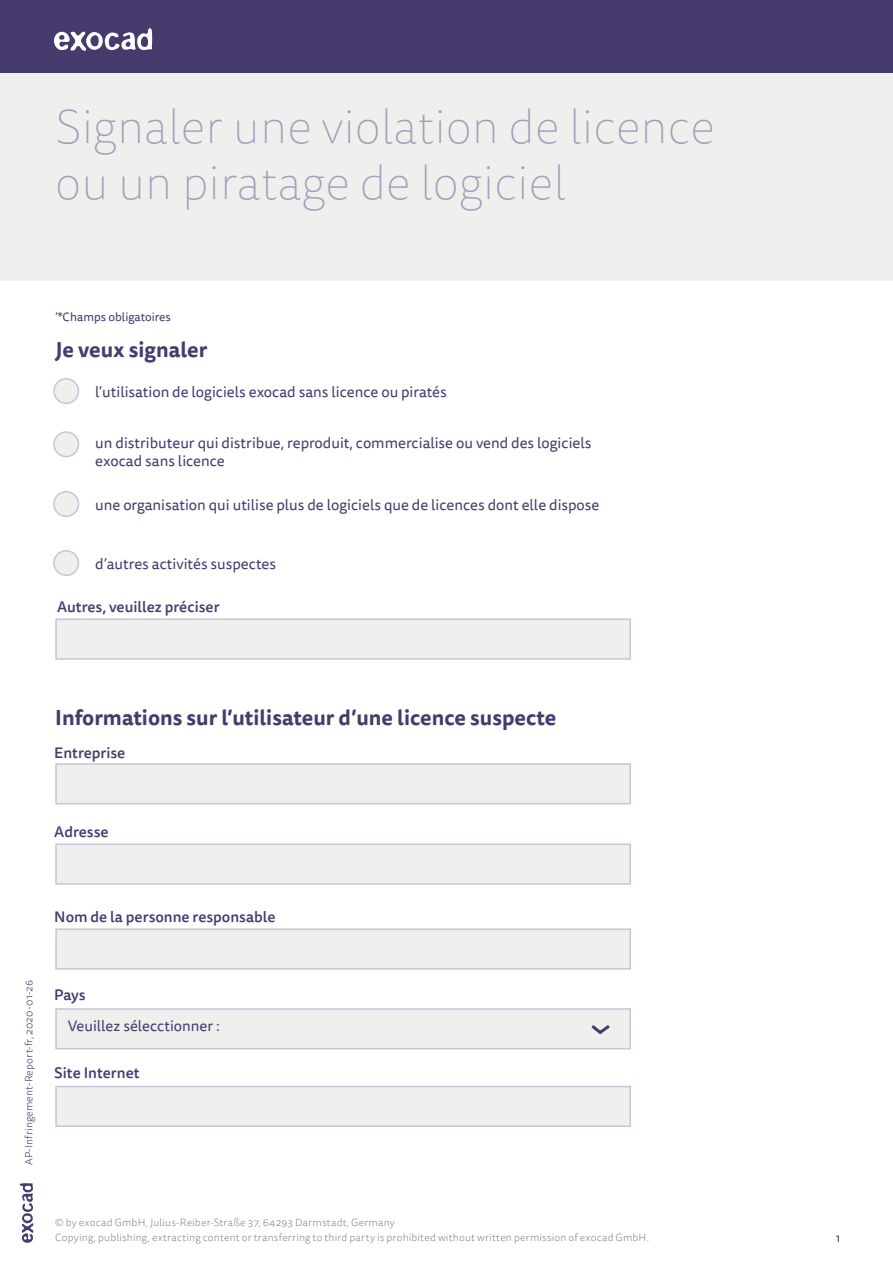
<style>
.page{position:relative;width:893px;height:1263px;background:#fff}
.page>*{position:absolute;margin:0;border:0;box-sizing:border-box;transform-origin:0 0}
.t1{font:100 48px/55.5px "Tisa Sans Pro";color:#9ca0b9}
.t2{font:700 21px "Tisa Sans Pro";color:#473a6d}
.t3{font:15px/18px "Tisa Sans Pro";color:#473a6d}
.t4{font:500 15px "Tisa Sans Pro";color:#473a6d}
.t5{font:12px "Tisa Sans Pro";color:#473a6d}
.t6{font:300 12px "Tisa Sans Pro";color:#000}
.t7{font:300 10.5px/15px "Tisa Sans Pro";letter-spacing:.02em;color:#878787}
.t8{font:300 10.5px "Tisa Sans Pro";letter-spacing:.015em;color:#473a6d}
</style>
<div class="page">
<div style="left:0;top:0;width:893px;height:281px;background:#efefee"></div>
<div style="left:0;top:0;width:893px;height:72px;background:#473a6d"></div>
<div style="left:54px;top:432px;width:24px;height:25px;background:#efefee;border-radius:50%"></div>
<div style="left:53px;top:431px;width:26px;height:26px;border:2px solid #c4c7d6;border-radius:50%"></div>
<div style="left:54px;top:492px;width:24px;height:24px;background:#efefee;border-radius:50%"></div>
<div style="left:53px;top:491px;width:26px;height:26px;border:2px solid #c4c7d6;border-radius:50%"></div>
<div style="left:54px;top:551px;width:24px;height:24px;background:#efefee;border-radius:50%"></div>
<div style="left:53px;top:550px;width:26px;height:26px;border:2px solid #c4c7d6;border-radius:50%"></div>
<div style="left:54px;top:379px;width:24px;height:24px;background:#efefee;border-radius:50%"></div>
<div style="left:53px;top:378px;width:26px;height:26px;border:2px solid #c4c7d6;border-radius:50%"></div>
<div style="left:55px;top:1008px;width:576px;height:41px;background:#efefee;border:2px solid #c4c7d6"></div>
<div style="left:55px;top:1086px;width:576px;height:41px;background:#efefee;border:2px solid #c4c7d6"></div>
<div style="left:55px;top:928px;width:576px;height:42px;background:#efefee;border:2px solid #c4c7d6"></div>
<div style="left:55px;top:843px;width:576px;height:42px;background:#efefee;border:2px solid #c4c7d6"></div>
<div style="left:55px;top:763px;width:576px;height:41px;background:#efefee;border:2px solid #c4c7d6"></div>
<div style="left:55px;top:618px;width:576px;height:42px;background:#efefee;border:2px solid #c4c7d6"></div>
<svg style="left:591px;top:1025px;width:19px;height:10px"></svg>
<svg style="left:20px;top:1183px;width:13px;height:60px"></svg>
<svg style="left:54px;top:28px;width:98px;height:23px"></svg>
<h1 class="t1" style="left:55px;top:101px;width:661px">Signaler une violation de licence ou un piratage de logiciel</h1>
<p class="t5" style="left:55px;top:309px;width:117px">‘*Champs obligatoires</p>
<h2 class="t2" style="left:55px;top:334px;width:154px">Je veux signaler</h2>
<p class="t3" style="left:95px;top:383px;width:353px">l’utilisation de logiciels exocad sans licence ou piratés</p>
<p class="t3" style="left:95px;top:434px;width:498px">un distributeur qui distribue, reproduit, commercialise ou vend des logiciels exocad sans licence</p>
<p class="t3" style="left:95px;top:496px;width:506px">une organisation qui utilise plus de logiciels que de licences dont elle dispose</p>
<p class="t3" style="left:95px;top:555px;width:182px">d’autres activités suspectes</p>
<p class="t4" style="left:57px;top:597px;width:164px">Autres, veuillez préciser</p>
<h2 class="t2" style="left:55px;top:703px;width:503px">Informations sur l’utilisateur d’une licence suspecte</h2>
<p class="t4" style="left:54px;top:742px;width:73px">Entreprise</p>
<p class="t4" style="left:54px;top:821px;width:56px">Adresse</p>
<p class="t4" style="left:54px;top:906px;width:223px">Nom de la personne responsable</p>
<p class="t8" style="left:22px;top:1165px;width:187px;rotate:-90deg">AP-Infringement-Report-fr, 2020-01-26</p>
<p class="t4" style="left:54px;top:984px;width:33px">Pays</p>
<p class="t3" style="left:68px;top:1017px;width:154px">Veuillez sélecctionner :</p>
<p class="t4" style="left:54px;top:1063px;width:87px">Site Internet</p>
<p class="t7" style="left:55px;top:1215px;width:595px">© by exocad GmbH, Julius-Reiber-Straße 37, 64293 Darmstadt, Germany<br>Copying, publishing, extracting content or transferring to third party is prohibited without written permission of exocad GmbH.</p>
<p class="t6" style="left:836px;top:1230px;width:6px">1</p>
</div>
